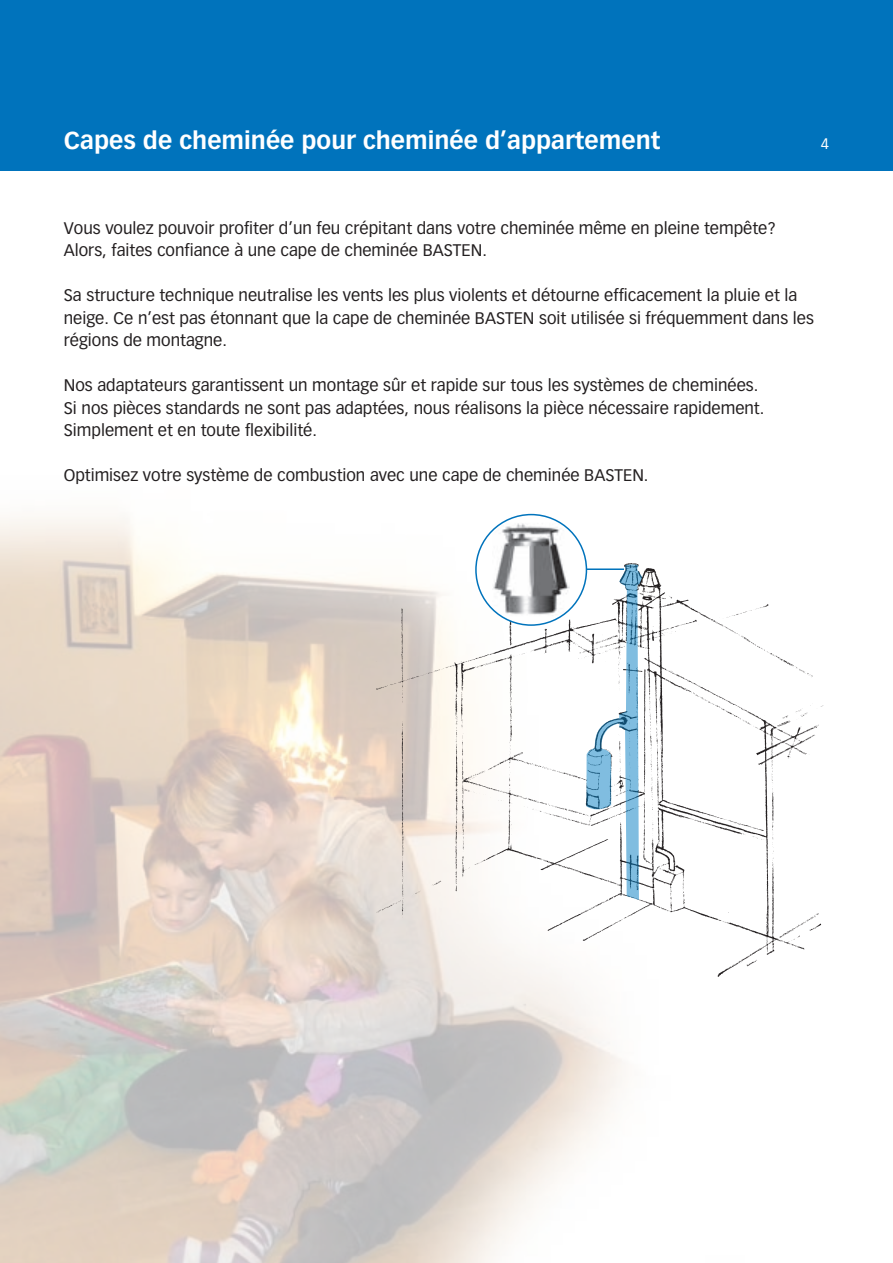
<style>
.page{position:relative;width:893px;height:1263px;background:#fff}
.page>*{position:absolute;margin:0;border:0;box-sizing:border-box;transform-origin:0 0}
.t1{font:700 24px "Vectora LT Std";color:#fff}
.grundschrift{font:16.5px/22.5px "Vectora LT Std";color:#231f20}
.t2{font:15px "Vectora LT Std";color:#fff}
</style>
<div class="page">
<img style="left:0;top:513px;width:625px;height:750px">
<img style="left:364px;top:554px;width:459px;height:424px">
<svg style="left:586px;top:564px;width:56px;height:336px"></svg>
<hr style="left:581px;top:568px;width:43px;height:2px;background:#0073bc">
<div style="left:476px;top:515px;width:110px;height:110px;background:#fff;border-radius:50%"></div>
<img style="left:492px;top:523px;width:78px;height:93px">
<div style="left:475px;top:514px;width:112px;height:112px;border:2px solid #0073bc;border-radius:50%"></div>
<div style="left:0;top:0;width:893px;height:170px;background:#0073bc"></div>
<p class="t1" style="left:64px;top:126px;width:598px">Capes de cheminée pour cheminée d’appartement</p>
<p class="t2" style="left:821px;top:135px;width:10px">4</p>
<p class="grundschrift" style="left:64px;top:217px;width:714px">Vous voulez pouvoir profiter d’un feu crépitant dans votre cheminée même en pleine tempête?<br>Alors, faites confiance à une cape de cheminée BASTEN.</p>
<p class="grundschrift" style="left:64px;top:284px;width:752px">Sa structure technique neutralise les vents les plus violents et détourne efficacement la pluie et la neige. Ce n’est pas étonnant que la cape de cheminée BASTEN soit utilisée si fréquemment dans les régions de montagne.</p>
<p class="grundschrift" style="left:64px;top:374px;width:702px">Nos adaptateurs garantissent un montage sûr et rapide sur tous les systèmes de cheminées.<br>Si nos pièces standards ne sont pas adaptées, nous réalisons la pièce nécessaire rapidement.<br>Simplement et en toute flexibilité.</p>
<p class="grundschrift" style="left:64px;top:464px;width:586px">Optimisez votre système de combustion avec une cape de cheminée BASTEN.</p>
</div>
